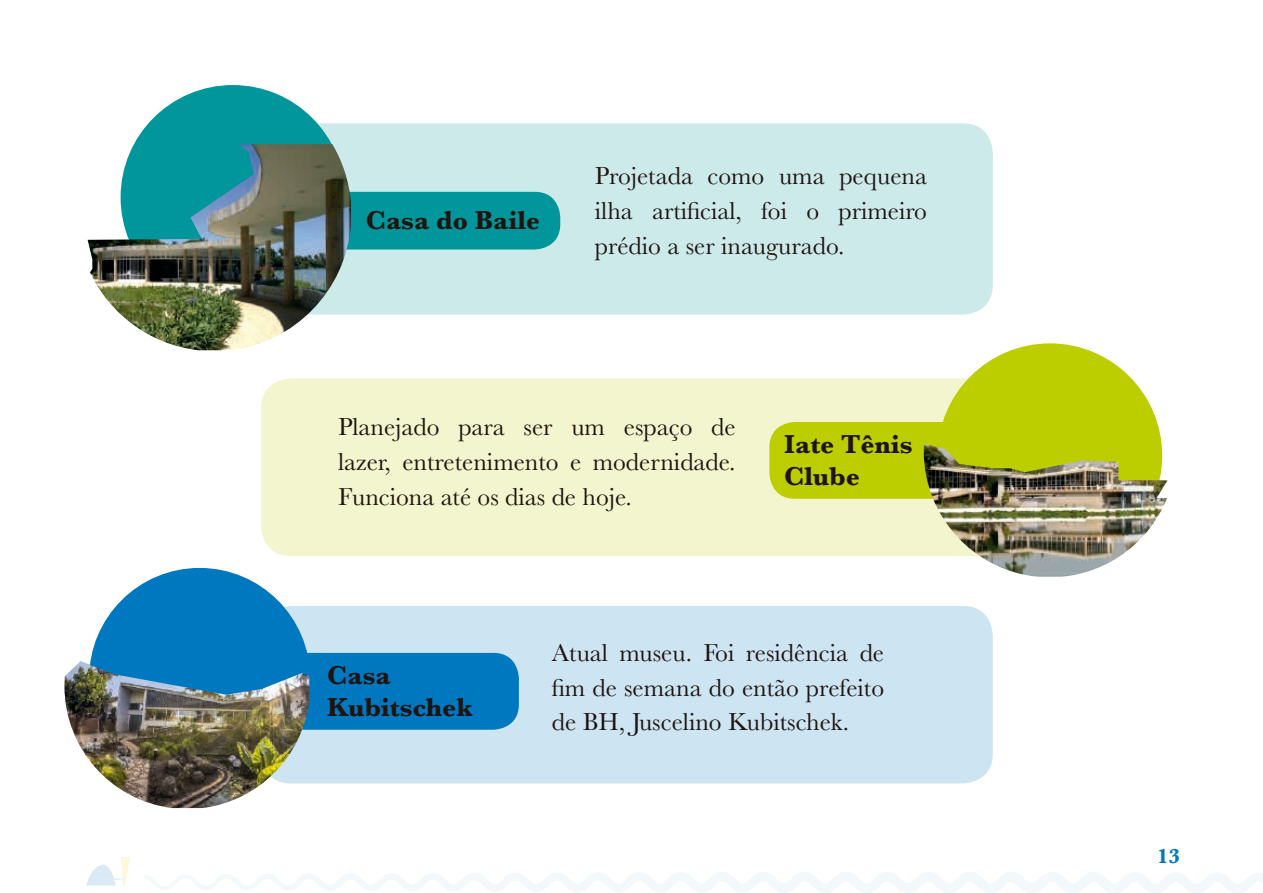
<style>
.page{position:relative;width:1263px;height:893px;background:#fff}
.page>*{position:absolute;margin:0;border:0;box-sizing:border-box;transform-origin:0 0}
.t1{font:700 27px/32.4px "Baskerville";color:#1f1410}
.t2{font:25.5px/34.8px "Baskerville";color:#1f1410;text-align:justify}
.t3{font:700 21px "Baskerville";color:#0078bf}
</style>
<div class="page">
<svg style="left:86px;top:857px;width:44px;height:29px"></svg>
<svg style="left:144px;top:872px;width:1119px;height:21px"></svg>
<svg style="left:180px;top:123px;width:813px;height:192px;background:#b9e2e3"></svg>
<svg style="left:261px;top:378px;width:813px;height:178px;background:#ecf1b8"></svg>
<svg style="left:261px;top:606px;width:732px;height:177px;background:#b2d5eb"></svg>
<div style="left:121px;top:85px;width:224px;height:225px;background:#00969b;border-radius:50%"></div>
<img style="left:88px;top:144px;width:263px;height:206px">
<div style="left:938px;top:343px;width:224px;height:225px;background:#bdce00;border-radius:50%"></div>
<img style="left:924px;top:444px;width:243px;height:133px">
<div style="left:89px;top:568px;width:221px;height:221px;background:#0078bf;border-radius:50%"></div>
<img style="left:64px;top:661px;width:245px;height:147px">
<p class="t1" style="left:366px;top:204px;width:176px">Casa do Baile</p>
<p class="t2" style="left:595px;top:159px;width:334px">Projetada como uma pequena ilha artificial, foi o primeiro prédio a ser inaugurado.</p>
<p class="t2" style="left:338px;top:410px;width:399px">Planejado para ser um espaço de lazer, entretenimento e modernidade.<br>Funciona até os dias de hoje.</p>
<p class="t1" style="left:784px;top:428px;width:130px">Iate Tênis<br>Clube</p>
<p class="t1" style="left:327px;top:659px;width:147px">Casa<br>Kubitschek</p>
<p class="t2" style="left:552px;top:635px;width:334px">Atual museu. Foi residência de fim de semana do então prefeito de BH, Juscelino Kubitschek.</p>
<p class="t3" style="left:1157px;top:841px;width:24px">13</p>
</div>
